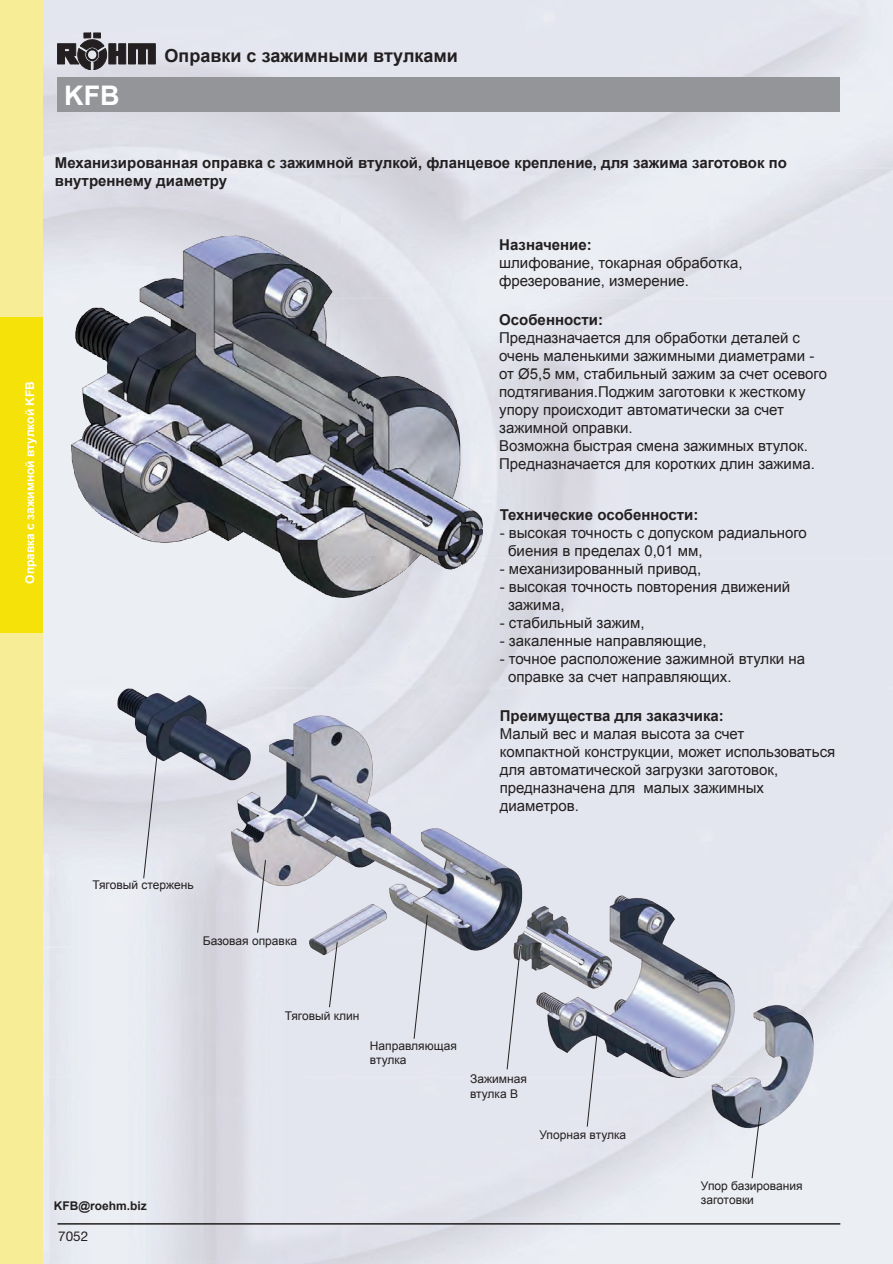
<style>
.page{position:relative;width:893px;height:1264px;background:#fff}
.page>*{position:absolute;margin:0;border:0;box-sizing:border-box;transform-origin:0 0}
.t1{font:700 27px "Arial";color:#fff}
.t2{font:700 18px "Arial";color:#231f20}
.t3{font:15px/18px "Arial";color:#231f20}
.t4{font:700 15px/18px "Arial";color:#231f20}
.t5{font:13.5px "Helvetica Neue CE";color:#231f20}
.t6{font:12px/14.4px "Arial";color:#231f20}
.t7{font:700 12px "Arial";color:#fff}
.t8{font:700 12px "Arial";color:#231f20}
</style>
<div class="page">
<img style="left:43px;top:0;width:849px;height:1264px">
<svg style="left:57px;top:33px;width:98px;height:37px;background:#7c7b7f"></svg>
<hr style="left:57px;top:1223px;width:783px;height:1px;background:#231f20">
<div style="left:57px;top:78px;width:783px;height:34px;background:#939598"></div>
<img style="left:117px;top:689px;width:55px;height:72px">
<img style="left:75px;top:235px;width:160px;height:120px">
<svg style="left:143px;top:754px;width:14px;height:124px;background:#d1d2da"></svg>
<svg style="left:257px;top:859px;width:9px;height:74px"></svg>
<svg style="left:329px;top:941px;width:9px;height:66px"></svg>
<svg style="left:506px;top:945px;width:15px;height:124px;background:#d1d2da"></svg>
<svg style="left:413px;top:915px;width:15px;height:124px;background:#d2d3db"></svg>
<svg style="left:751px;top:1106px;width:10px;height:72px"></svg>
<svg style="left:586px;top:1023px;width:12px;height:104px"></svg>
<div style="left:0;top:0;width:43px;height:1264px;background:#f8ed97"></div>
<div style="left:0;top:317px;width:43px;height:315px;background:#f5e209"></div>
<h1 class="t1" style="left:64px;top:78px;width:57px">KFB</h1>
<p class="t2" style="left:164px;top:43px;width:295px">Оправки с зажимными втулками</p>
<p class="t4" style="left:55px;top:154px;width:733px">Механизированная оправка с зажимной втулкой, фланцевое крепление, для зажима заготовок по внутреннему диаметру</p>
<p class="t7" style="left:22px;top:584px;width:204px;rotate:-90deg">Оправка с зажимной втулкой KFB</p>
<p class="t4" style="left:499px;top:236px;width:94px">Назначение:</p>
<p class="t3" style="left:499px;top:253px;width:245px">шлифование, токарная обработка, фрезерование, измерение.</p>
<p class="t4" style="left:499px;top:311px;width:105px">Особенности:</p>
<p class="t3" style="left:499px;top:328px;width:329px">Предназначается для обработки деталей с очень маленькими зажимными диаметрами - от Ø5,5 мм, стабильный зажим за счет осевого подтягивания.Поджим заготовки к жесткому упору происходит автоматически за счет зажимной оправки.<br>Возможна быстрая смена зажимных втулок.<br>Предназначается для коротких длин зажима.</p>
<p class="t4" style="left:499px;top:506px;width:200px">Технические особенности:</p>
<p class="t3" style="left:508px;top:523px;width:300px;text-indent:-8px">- высокая точность с допуском радиального биения в пределах 0,01 мм,</p>
<p class="t3" style="left:499px;top:559px;width:203px">- механизированный привод,</p>
<p class="t3" style="left:508px;top:577px;width:283px;text-indent:-8px">- высокая точность повторения движений зажима,</p>
<p class="t3" style="left:499px;top:613px;width:146px">- стабильный зажим,</p>
<p class="t3" style="left:499px;top:631px;width:208px">- закаленные направляющие,</p>
<p class="t3" style="left:508px;top:649px;width:298px;text-indent:-8px">- точное расположение зажимной втулки на оправке за счет направляющих.</p>
<p class="t4" style="left:499px;top:707px;width:226px">Преимущества для заказчика:</p>
<p class="t3" style="left:499px;top:724px;width:337px">Малый вес и малая высота за счет<br>компактной конструкции, может использоваться для автоматической загрузки заготовок, предназначена для малых зажимных диаметров.</p>
<p class="t6" style="left:92px;top:878px;width:103px">Тяговый стержень</p>
<p class="t6" style="left:203px;top:933px;width:96px">Базовая оправка</p>
<p class="t8" style="left:54px;top:1197px;width:95px">KFB@roehm.biz</p>
<p class="t5" style="left:58px;top:1228px;width:32px">7052</p>
<p class="t6" style="left:285px;top:1008px;width:76px">Тяговый клин</p>
<p class="t6" style="left:370px;top:1038px;width:88px">Направляющая втулка</p>
<p class="t6" style="left:470px;top:1072px;width:58px">Зажимная втулка B</p>
<p class="t6" style="left:539px;top:1128px;width:88px">Упорная втулка</p>
<p class="t6" style="left:701px;top:1178px;width:103px">Упор базирования заготовки</p>
</div>
